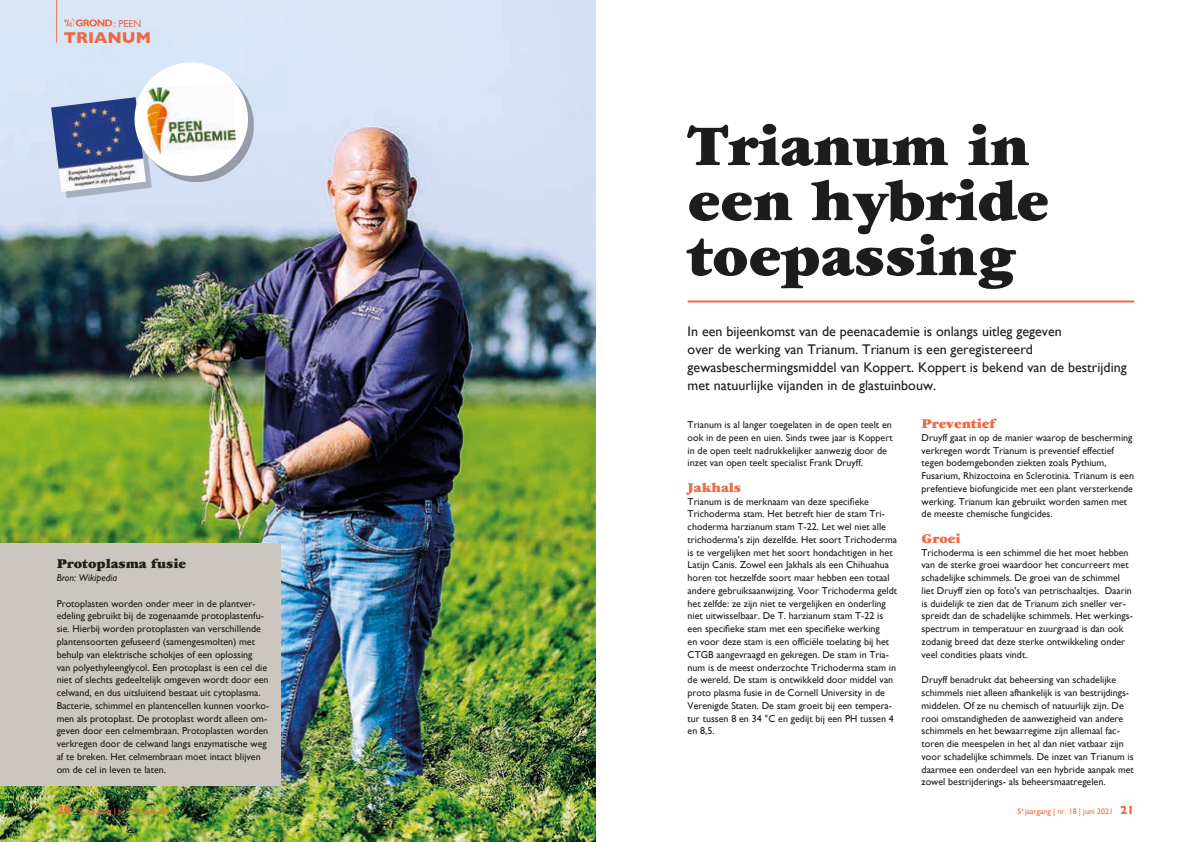
<style>
.page{position:relative;width:1191px;height:842px;background:#fff}
.page>*{position:absolute;margin:0;border:0;box-sizing:border-box;transform-origin:0 0}
.t1{font:900 60px/55px "Garamond";color:#1d1d1b}
.t2{font:700 16px "Gill Sans";color:#ed6942}
.t3{font:14px/18px "Gill Sans";color:#1d1d1b}
.t4{font:900 14px "Garamond";color:#ed6942}
.t5{font:900 14px "Garamond";color:#1d1d1b}
.t6{font:10px/12.8px "Gill Sans";color:#1d1d1b}
.t7{font:italic 10px "Gill Sans";color:#1d1d1b}
.t8{font:10px "Gill Sans";color:#ed6942}
.t9{font:8px "Gill Sans";color:#ed6942}
.s1{font-weight:700;font-size:12px}
</style>
<div class="page">
<img style="left:0;top:0;width:595px;height:842px">
<hr style="left:687px;top:300px;width:447px;height:2px;background:#ed6942">
<div style="left:0;top:543px;width:280px;height:242px;background:#cbc6bf"></div>
<div style="left:57px;top:103px;width:95px;height:95px;background:#1d1d1b;opacity:.25"></div>
<img style="left:51px;top:97px;width:95px;height:95px">
<div style="left:140px;top:68px;width:114px;height:114px;background:#1d1d1b;opacity:.35"></div>
<svg style="left:133px;top:61px;width:116px;height:116px"></svg>
<img style="left:146px;top:83px;width:90px;height:72px">
<hr style="left:56px;top:0;width:1px;height:43px;background:#ed6942">
<svg style="left:64px;top:18px;width:48px;height:9px"></svg>
<p class="t8" style="left:113px;top:17px;width:29px">: PEEN</p>
<h2 class="t2" style="left:64px;top:24px;width:89px">TRIANUM</h2>
<h3 class="t5" style="left:57px;top:556px;width:131px">Protoplasma fusie</h3>
<p class="t7" style="left:57px;top:572px;width:62px">Bron: Wikipedia</p>
<p class="t6" style="left:57px;top:597px;width:214px">Protoplasten worden onder meer in de plantver&shy;edeling gebruikt bij de zogenaamde protoplastenfu&shy;sie. Hierbij worden protoplasten van verschillende plantensoorten gefuseerd (samengesmolten) met behulp van elektrische schokjes of een oplossing<br>van polyethyleenglycol. Een protoplast is een cel die niet of slechts gedeeltelijk omgeven wordt door een celwand, en dus uitsluitend bestaat uit cytoplasma.<br>Bacterie, schimmel en plantencellen kunnen voorko&shy;men als protoplast. De protoplast wordt alleen om&shy;geven door een celmembraan. Protoplasten worden verkregen door de celwand langs enzymatische weg af te breken. Het celmembraan moet intact blijven om de cel in leven te laten.</p>
<h1 class="t1" style="left:687px;top:119px;width:363px">Trianum in een hybride toepassing</h1>
<p class="t3" style="left:687px;top:322px;width:440px">In een bijeenkomst van de peenacademie is onlangs uitleg gegeven<br>over de werking van Trianum. Trianum is een geregistereerd gewasbeschermingsmiddel van Koppert. Koppert is bekend van de bestrijding met natuurlijke vijanden in de glastuinbouw.</p>
<p class="t6" style="left:687px;top:418px;width:206px">Trianum is al langer toegelaten in de open teelt en ook in de peen en uien. Sinds twee jaar is Koppert in de open teelt nadrukkelijker aanwezig door de inzet van open teelt specialist Frank Druyff.</p>
<h3 class="t4" style="left:687px;top:480px;width:55px">Jakhals</h3>
<p class="t6" style="left:687px;top:495px;width:211px">Trianum is de merknaam van deze specifieke Trichoderma stam. Het betreft hier de stam Tri&shy;choderma harzianum stam T-22. Let wel niet alle trichoderma's zijn dezelfde. Het soort Trichoderma is te vergelijken met het soort hondachtigen in het Latijn Canis. Zowel een Jakhals als een Chihuahua horen tot hetzelfde soort maar hebben een totaal andere gebruiksaanwijzing. Voor Trichoderma geldt het zelfde: ze zijn niet te vergelijken en onderling niet uitwisselbaar. De T. harzianum stam T-22 is een specifieke stam met een specifieke werking<br>en voor deze stam is een officiële toelating bij het CTGB aangevraagd en gekregen. De stam in Tria&shy;num is de meest onderzochte Trichoderma stam in de wereld. De stam is ontwikkeld door middel van proto plasma fusie in de Cornell University in de Verenigde Staten. De stam groeit bij een tempera&shy;tur tussen 8 en 34 °C en gedijt bij een PH tussen 4 en 8,5.</p>
<h3 class="t4" style="left:921px;top:416px;width:75px">Preventief</h3>
<p class="t6" style="left:921px;top:431px;width:214px">Druyff gaat in op de manier waarop de bescherming verkregen wordt Trianum is preventief effectief tegen bodemgebonden ziekten zoals Pythium, Fusarium, Rhizoctoina en Sclerotinia. Trianum is een prefentieve biofungicide met een plant versterkende werking. Trianum kan gebruikt worden samen met de meeste chemische fungicides.</p>
<h3 class="t4" style="left:921px;top:531px;width:41px">Groei</h3>
<p class="t6" style="left:921px;top:546px;width:213px">Trichoderma is een schimmel die het moet hebben van de sterke groei waardoor het concurreert met schadelijke schimmels. De groei van de schimmel liet Druyff zien op foto's van petrischaaltjes. Daarin is duidelijk te zien dat de Trianum zich sneller ver&shy;spreidt dan de schadelijke schimmels. Het werkings&shy;spectrum in temperatuur en zuurgraad is dan ook zodanig breed dat deze sterke ontwikkeling onder veel condities plaats vindt.</p>
<p class="t6" style="left:921px;top:673px;width:214px">Druyff benadrukt dat beheersing van schadelijke schimmels niet alleen afhankelijk is van bestrijdings&shy;middelen. Of ze nu chemisch of natuurlijk zijn. De rooi omstandigheden de aanwezigheid van andere schimmels en het bewaarregime zijn allemaal fac&shy;toren die meespelen in het al dan niet vatbaar zijn voor schadelijke schimmels. De inzet van Trianum is daarmee een onderdeel van een hybride aanpak met zowel bestrijderings- als beheersmaatregelen.</p>
<p class="t9" style="left:57px;top:806px;width:118px"><span class="s1">20</span> 5<sup>e</sup> jaargang | nr. 18 | juni 2021</p>
<p class="t9" style="left:1017px;top:806px;width:118px">5<sup>e</sup> jaargang | nr. 18 | juni 2021 <span class="s1">21</span></p>
</div>
